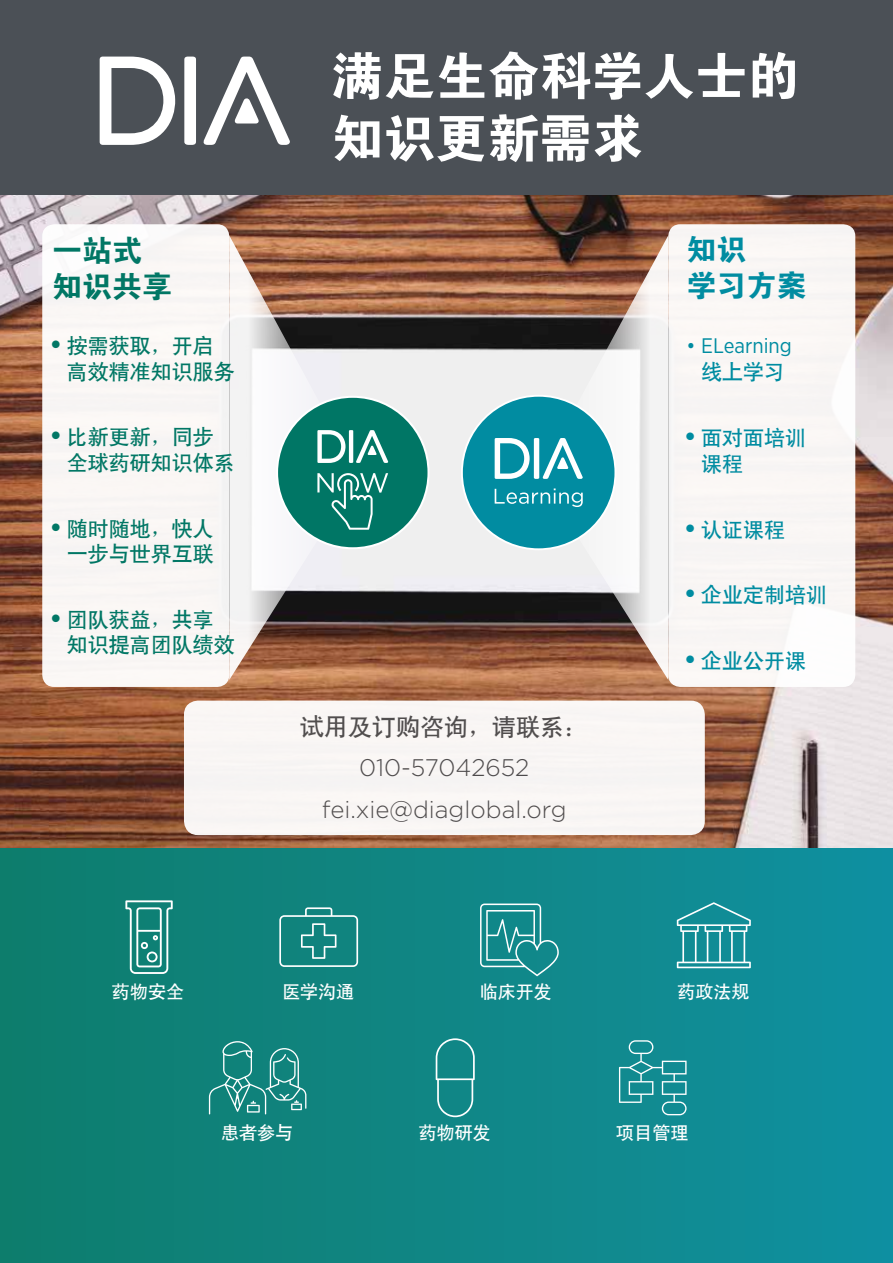
<style>
.page{position:relative;width:893px;height:1263px;background:#fff}
.page>*{position:absolute;margin:0;border:0;box-sizing:border-box;transform-origin:0 0}
.t1{font:51.9px/62.4px "FZDHTJW GB1 0";color:#fff}
.t2{font:30px/36px "FZDHTJW GB1 0";color:#017765}
.t3{font:30px/36px "FZDHTJW GB1 0";color:#008ca1}
.t4{font:300 24px/42px "Gotham";color:#4d4d4f;text-align:center}
.t5{font:24px "H Yb 1 gj";color:#4d4d4f}
.t6{font:21px/25.2px "H Yb 1 gj";color:#017765}
.t7{font:21px/25.2px "H Yb 1 gj";color:#008ca1}
.t8{font:21px "Gotham Narrow";color:#008ca1}
.t9{font:18px "H Yb 1 gj";color:#fff}
.s1{font-family:"Univers"}
.s2{font-family:"Sim Sun"}
</style>
<div class="page">
<img style="left:0;top:195px;width:893px;height:654px">
<div style="left:0;top:849px;width:893px;height:414px;background:linear-gradient(to right,#0e7d6c,#1090a0)"></div>
<div style="left:42px;top:224px;width:187px;height:463px;background:#f9f6f5;border-radius:12px"></div>
<svg style="left:229px;top:235px;width:130px;height:445px"></svg>
<div style="left:184px;top:701px;width:521px;height:134px;background:#f9f6f4;border-radius:14px"></div>
<div style="left:668px;top:224px;width:187px;height:463px;background:#f9f6f5;border-radius:12px"></div>
<svg style="left:539px;top:235px;width:129px;height:445px"></svg>
<svg style="left:276px;top:396px;width:154px;height:153px"></svg>
<div style="left:462px;top:396px;width:153px;height:153px;background:#018ca1;border-radius:50%"></div>
<svg style="left:495px;top:488px;width:88px;height:19px"></svg>
<svg style="left:495px;top:438px;width:88px;height:41px"></svg>
<svg style="left:125px;top:900px;width:48px;height:74px"></svg>
<svg style="left:279px;top:907px;width:79px;height:60px"></svg>
<svg style="left:480px;top:903px;width:79px;height:73px"></svg>
<svg style="left:677px;top:902px;width:74px;height:66px"></svg>
<svg style="left:436px;top:1038px;width:39px;height:79px"></svg>
<svg style="left:209px;top:1041px;width:97px;height:73px"></svg>
<svg style="left:619px;top:1040px;width:68px;height:75px"></svg>
<div style="left:0;top:0;width:893px;height:195px;background:#4b5056"></div>
<svg style="left:203px;top:57px;width:87px;height:88px"></svg>
<svg style="left:184px;top:57px;width:12px;height:88px"></svg>
<svg style="left:100px;top:57px;width:76px;height:88px"></svg>
<h2 class="t2" style="left:52px;top:233px;width:121px">一站式知识共享</h2>
<p class="t6" style="left:67px;top:333px;width:169px;text-indent:-15px"><span class="s1">•</span> 按需获取<span class="s2">，</span>开启高效精准知识服务</p>
<p class="t6" style="left:67px;top:424px;width:169px;text-indent:-15px"><span class="s1">•</span> 比新更新<span class="s2">，</span>同步全球药研知识体系</p>
<p class="t6" style="left:52px;top:516px;width:163px;text-align:right"><span class="s1">•</span> 随时随地<span class="s2">，</span>快人一步与世界互联</p>
<p class="t6" style="left:67px;top:607px;width:169px;text-indent:-15px"><span class="s1">•</span> 团队获益<span class="s2">，</span>共享知识提高团队绩效</p>
<h1 class="t1" style="left:332px;top:46px;width:469px">满足生命科学人士的知识更新需求</h1>
<h2 class="t3" style="left:686px;top:232px;width:122px">知识<br>学习方案</h2>
<p class="t8" style="left:686px;top:333px;width:107px">• ELearning</p>
<p class="t7" style="left:701px;top:359px;width:85px">线上学习</p>
<p class="t7" style="left:701px;top:425px;width:106px;text-indent:-15px"><span class="s1">•</span> 面对面培训课程</p>
<p class="t7" style="left:686px;top:517px;width:100px"><span class="s1">•</span> 认证课程</p>
<p class="t7" style="left:686px;top:582px;width:142px"><span class="s1">•</span> 企业定制培训</p>
<p class="t5" style="left:300px;top:715px;width:290px">试用及订购咨询<span class="s2">，</span>请联系<span class="s2">：</span></p>
<p class="t4" style="left:322px;top:746px;width:246px">010-57042652 fei.xie@diaglobal.org</p>
<p class="t7" style="left:686px;top:648px;width:121px"><span class="s1">•</span> 企业公开课</p>
<p class="t9" style="left:112px;top:983px;width:74px">药物安全</p>
<p class="t9" style="left:282px;top:983px;width:74px">医学沟通</p>
<p class="t9" style="left:480px;top:983px;width:74px">临床开发</p>
<p class="t9" style="left:677px;top:983px;width:74px">药政法规</p>
<p class="t9" style="left:221px;top:1123px;width:74px">患者参与</p>
<p class="t9" style="left:419px;top:1123px;width:74px">药物研发</p>
<p class="t9" style="left:616px;top:1123px;width:74px">项目管理</p>
</div>
